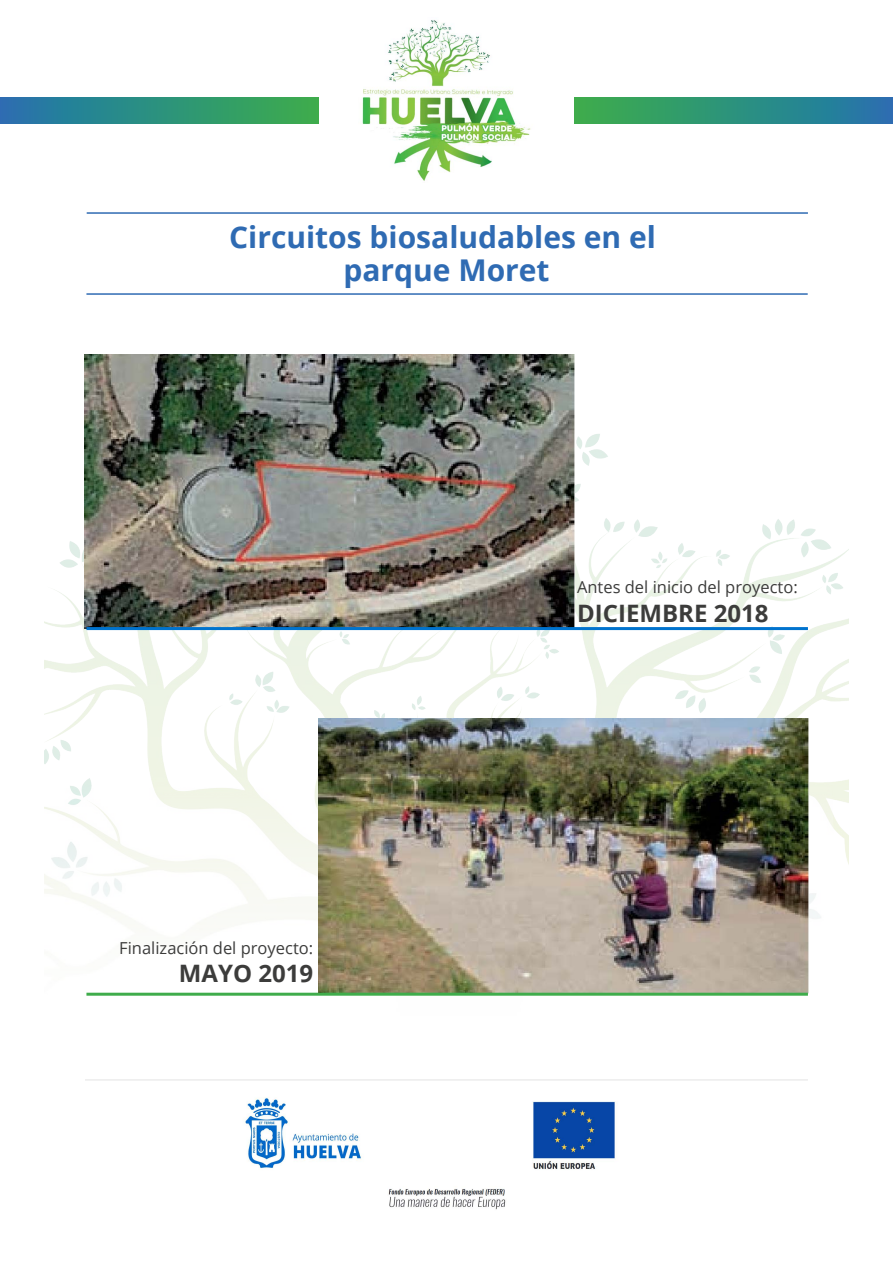
<style>
.page{position:relative;width:893px;height:1263px;background:#fff}
.page>*{position:absolute;margin:0;border:0;box-sizing:border-box;transform-origin:0 0}
.t1{font:700 30px/33px "Open Sans";color:#2f6bb3;text-align:center}
.t2{font:700 24px "Open Sans";color:#3c3c3b}
.t3{font:16.5px "Open Sans";color:#3c3c3b}
</style>
<div class="page">
<img style="left:44px;top:97px;width:804px;height:897px">
<img style="left:85px;top:354px;width:489px;height:275px">
<img style="left:319px;top:718px;width:489px;height:275px">
<img style="left:359px;top:20px;width:175px;height:162px">
<div style="left:0;top:98px;width:319px;height:26px;background:linear-gradient(to right,#2272b0,#3aaf4a)"></div>
<div style="left:574px;top:98px;width:319px;height:26px;background:linear-gradient(to right,#3aaf4a,#2273b0)"></div>
<hr style="left:85px;top:1079px;width:723px;height:2px;background:#ececec">
<hr style="left:86px;top:993px;width:722px;height:3px;background:#3fac4b">
<hr style="left:86px;top:627px;width:722px;height:3px;background:#0073ce">
<hr style="left:87px;top:212px;width:721px;height:2px;background:#2f6bb3">
<hr style="left:86px;top:293px;width:722px;height:2px;background:#2f6bb3">
<img style="left:245px;top:1097px;width:371px;height:113px">
<h1 class="t1" style="left:229px;top:220px;width:428px">Circuitos biosaludables en el parque Moret</h1>
<p class="t3" style="left:119px;top:936px;width:195px">Finalización del proyecto:</p>
<h2 class="t2" style="left:179px;top:957px;width:136px">MAYO 2019</h2>
<p class="t3" style="left:577px;top:576px;width:222px">Antes del inicio del proyecto:</p>
<h2 class="t2" style="left:577px;top:596px;width:193px">DICIEMBRE 2018</h2>
</div>
